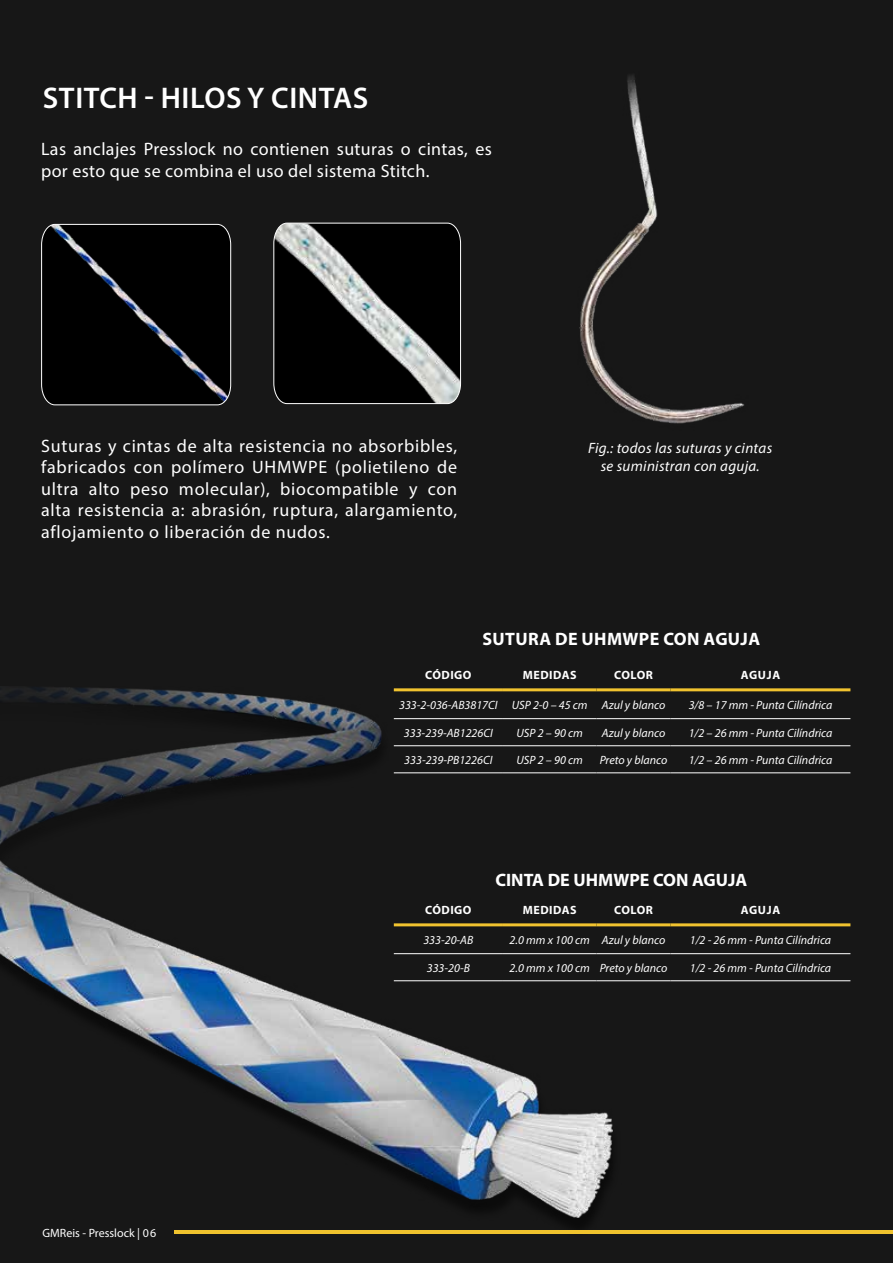
<style>
.page{position:relative;width:893px;height:1263px;background:#171717}
.page>*{position:absolute;margin:0;border:0;box-sizing:border-box;transform-origin:0 0}
.t1{font:600 30px "Myriad Pro";letter-spacing:.02em;color:#fff}
.t2{font:18px/21.6px "Myriad Pro";letter-spacing:.02em;color:#fff}
.t3{font:700 18px "Myriad Pro";letter-spacing:.02em;color:#fff}
.t4{font:700 18px "Myriad Pro";color:#fff}
.t5{font:italic 15px/18.6px "Myriad Pro";letter-spacing:.02em;color:#fff;text-align:center}
.t6{font:italic 12px "Myriad Pro";color:#fff}
.t7{font:700 12px "Myriad Pro";letter-spacing:.04em;color:#fff}
.t8{font:12px "Myriad Pro";color:#fff}
</style>
<div class="page">
<svg style="left:41px;top:223px;width:191px;height:183px"></svg>
<svg style="left:273px;top:222px;width:189px;height:183px"></svg>
<img style="left:579px;top:75px;width:165px;height:349px">
<img style="left:0;top:687px;width:612px;height:531px">
<hr style="left:394px;top:718px;width:109px;height:1px;background:#fff">
<hr style="left:503px;top:718px;width:93px;height:1px;background:#fff">
<hr style="left:596px;top:718px;width:75px;height:1px;background:#fff">
<hr style="left:671px;top:718px;width:179px;height:1px;background:#fff">
<hr style="left:394px;top:745px;width:109px;height:1px;background:#fff">
<hr style="left:503px;top:745px;width:93px;height:1px;background:#fff">
<hr style="left:596px;top:745px;width:75px;height:1px;background:#fff">
<hr style="left:671px;top:745px;width:179px;height:1px;background:#fff">
<hr style="left:394px;top:772px;width:109px;height:1px;background:#fff">
<hr style="left:503px;top:772px;width:93px;height:1px;background:#fff">
<hr style="left:596px;top:772px;width:75px;height:1px;background:#fff">
<hr style="left:671px;top:772px;width:179px;height:1px;background:#fff">
<hr style="left:394px;top:688px;width:109px;height:3px;background:#f1c32f">
<hr style="left:503px;top:688px;width:93px;height:3px;background:#f1c32f">
<hr style="left:596px;top:688px;width:75px;height:3px;background:#f1c32f">
<hr style="left:671px;top:688px;width:179px;height:3px;background:#f1c32f">
<hr style="left:394px;top:953px;width:109px;height:1px;background:#fff">
<hr style="left:503px;top:953px;width:93px;height:1px;background:#fff">
<hr style="left:596px;top:953px;width:75px;height:1px;background:#fff">
<hr style="left:671px;top:953px;width:179px;height:1px;background:#fff">
<hr style="left:394px;top:980px;width:109px;height:1px;background:#fff">
<hr style="left:503px;top:980px;width:93px;height:1px;background:#fff">
<hr style="left:596px;top:980px;width:75px;height:1px;background:#fff">
<hr style="left:671px;top:980px;width:179px;height:1px;background:#fff">
<hr style="left:394px;top:923px;width:109px;height:3px;background:#f1c32f">
<hr style="left:503px;top:923px;width:93px;height:3px;background:#f1c32f">
<hr style="left:596px;top:923px;width:75px;height:3px;background:#f1c32f">
<hr style="left:671px;top:923px;width:179px;height:3px;background:#f1c32f">
<hr style="left:174px;top:1231px;width:719px;height:3px;background:#f0c32e">
<h1 class="t1" style="left:43px;top:78px;width:327px">STITCH - HILOS Y CINTAS</h1>
<h2 class="t2" style="left:41px;top:138px;width:452px">Las anclajes Presslock no contienen suturas o cintas, es por esto que se combina el uso del sistema Stitch.</h2>
<p class="t2" style="left:41px;top:434px;width:418px;text-align:justify">Suturas y cintas de alta resistencia no absorbibles, fabricados con polímero UHMWPE (polietileno de ultra alto peso molecular), biocompatible y con alta resistencia a: abrasión, ruptura, alargamiento, aflojamiento o liberación de nudos.</p>
<p class="t5" style="left:588px;top:438px;width:186px">Fig.: todos las suturas y cintas se suministran con aguja.</p>
<h2 class="t3" style="left:483px;top:627px;width:279px">SUTURA DE UHMWPE CON AGUJA</h2>
<p class="t7" style="left:425px;top:667px;width:48px">CÓDIGO</p>
<p class="t7" style="left:523px;top:667px;width:55px">MEDIDAS</p>
<p class="t7" style="left:614px;top:667px;width:40px">COLOR</p>
<p class="t7" style="left:741px;top:667px;width:41px">AGUJA</p>
<p class="t6" style="left:399px;top:698px;width:268px">333-2-036-AB3817CI USP 2-0 – 45 cm Azul y blanco</p>
<p class="t6" style="left:689px;top:698px;width:145px">3/8 – 17 mm - Punta Cilíndrica</p>
<p class="t6" style="left:404px;top:725px;width:90px">333-239-AB1226CI</p>
<p class="t6" style="left:517px;top:725px;width:68px">USP 2 – 90 cm</p>
<p class="t6" style="left:602px;top:725px;width:65px">Azul y blanco</p>
<p class="t6" style="left:689px;top:725px;width:145px">1/2 – 26 mm - Punta Cilíndrica</p>
<p class="t6" style="left:404px;top:752px;width:90px">333-239-PB1226CI</p>
<p class="t6" style="left:517px;top:752px;width:68px">USP 2 – 90 cm</p>
<p class="t6" style="left:600px;top:752px;width:69px">Preto y blanco</p>
<p class="t6" style="left:689px;top:752px;width:145px">1/2 – 26 mm - Punta Cilíndrica</p>
<h2 class="t4" style="left:495px;top:868px;width:253px">CINTA DE UHMWPE CON AGUJA</h2>
<p class="t8" style="left:43px;top:1225px;width:115px">GMReis - Presslock | 06</p>
<p class="t7" style="left:425px;top:902px;width:48px">CÓDIGO</p>
<p class="t7" style="left:523px;top:902px;width:55px">MEDIDAS</p>
<p class="t7" style="left:614px;top:902px;width:40px">COLOR</p>
<p class="t7" style="left:741px;top:902px;width:41px">AGUJA</p>
<p class="t6" style="left:423px;top:933px;width:51px">333-20-AB</p>
<p class="t6" style="left:510px;top:933px;width:157px">2.0 mm x 100 cm Azul y blanco</p>
<p class="t6" style="left:690px;top:933px;width:143px">1/2 - 26 mm - Punta Cilíndrica</p>
<p class="t6" style="left:427px;top:960px;width:45px">333-20-B</p>
<p class="t6" style="left:510px;top:960px;width:159px">2.0 mm x 100 cm Preto y blanco</p>
<p class="t6" style="left:690px;top:960px;width:143px">1/2 - 26 mm - Punta Cilíndrica</p>
</div>
